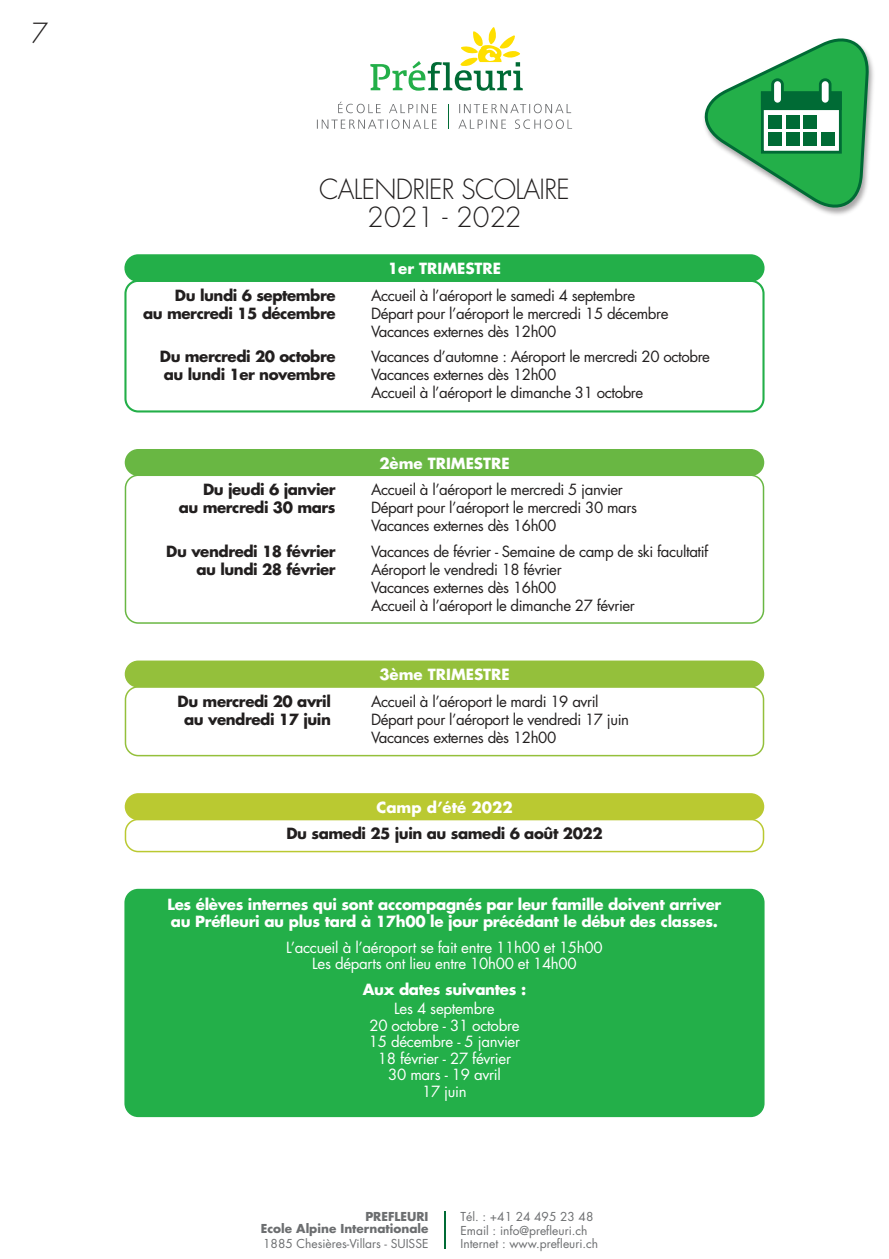
<style>
.page{position:relative;width:889px;height:1259px;background:#fff}
.page>*{position:absolute;margin:0;border:0;box-sizing:border-box;transform-origin:0 0}
.t1{font:300 27px/28.5px "Futura";letter-spacing:-.025em;color:#221f1f;text-align:center}
.t2{font:15px/18px "Futura";letter-spacing:-.03em;color:#221f1f}
.t3{font:700 15px "Futura";letter-spacing:-.03em;color:#221f1f}
.t4{font:15px/16.5px "Futura";letter-spacing:-.02em;color:#fff;text-align:center}
.t5{font:700 15px/16.5px "Futura";letter-spacing:-.02em;color:#fff}
.t6{font:700 15px "Futura";color:#fff}
.t7{font:12px/13.5px "Futura";color:#6c6e70}
.t8{font:700 12px/12px "Futura";color:#6c6e70;text-align:right}
</style>
<div class="page">
<div style="left:125px;top:890px;width:638px;height:226px;background:#23af49;border-radius:13px"></div>
<div style="left:124px;top:889px;width:640px;height:228px;border:2px solid #23af49;border-radius:13px"></div>
<div style="left:125px;top:255px;width:638px;height:26px;background:#23af49;border-radius:13px"></div>
<div style="left:124px;top:254px;width:640px;height:28px;border:2px solid #23af49;border-radius:13px"></div>
<div style="left:124px;top:280px;width:640px;height:132px;border:2px solid #23af49;border-radius:13px"></div>
<div style="left:125px;top:450px;width:638px;height:25px;background:#69b743;border-radius:13px"></div>
<div style="left:125px;top:449px;width:639px;height:27px;border:2px solid #69b743;border-radius:13px"></div>
<div style="left:125px;top:474px;width:639px;height:150px;border:2px solid #69b743;border-radius:13px"></div>
<div style="left:125px;top:661px;width:638px;height:26px;background:#94c03b;border-radius:13px"></div>
<div style="left:125px;top:660px;width:639px;height:27px;border:2px solid #94c03b;border-radius:13px"></div>
<div style="left:125px;top:686px;width:639px;height:70px;border:2px solid #94c03b;border-radius:13px"></div>
<div style="left:125px;top:794px;width:638px;height:25px;background:#bac931;border-radius:13px"></div>
<div style="left:125px;top:793px;width:639px;height:27px;border:2px solid #bac931;border-radius:13px"></div>
<div style="left:125px;top:818px;width:639px;height:34px;border:2px solid #bac931;border-radius:13px"></div>
<hr style="left:444px;top:1211px;width:1px;height:37px;background:#006b35">
<svg style="left:370px;top:27px;width:153px;height:64px"></svg>
<svg style="left:317px;top:102px;width:119px;height:27px"></svg>
<svg style="left:458px;top:104px;width:114px;height:25px"></svg>
<svg style="left:448px;top:104px;width:1px;height:25px"></svg>
<img style="left:870px;top:58px;width:4px;height:74px">
<svg style="left:704px;top:38px;width:166px;height:177px"></svg>
<svg style="left:761px;top:110px;width:80px;height:44px"></svg>
<div style="left:768px;top:115px;width:13px;height:13px;background:#006b35"></div>
<div style="left:786px;top:115px;width:13px;height:13px;background:#006b35"></div>
<div style="left:803px;top:115px;width:13px;height:13px;background:#006b35"></div>
<div style="left:768px;top:133px;width:13px;height:13px;background:#006b35"></div>
<div style="left:786px;top:133px;width:13px;height:13px;background:#006b35"></div>
<div style="left:803px;top:133px;width:13px;height:13px;background:#006b35"></div>
<div style="left:821px;top:133px;width:13px;height:13px;background:#006b35"></div>
<div style="left:761px;top:91px;width:80px;height:19px;background:#006b35"></div>
<div style="left:772px;top:80px;width:10px;height:24px;background:#fff;border-radius:5px"></div>
<div style="left:771px;top:78px;width:13px;height:28px;border:3px solid #006b35;border-radius:5px"></div>
<div style="left:820px;top:80px;width:10px;height:24px;background:#fff;border-radius:5px"></div>
<div style="left:819px;top:78px;width:12px;height:28px;border:3px solid #006b35;border-radius:5px"></div>
<h1 class="t1" style="left:32px;top:22px;width:18px">7</h1>
<h1 class="t1" style="left:319px;top:177px;width:252px">CALENDRIER SCOLAIRE<br>2021 - 2022</h1>
<p class="t6" style="left:388px;top:261px;width:115px">1er TRIMESTRE</p>
<p class="t3" style="left:175px;top:288px;width:162px">Du lundi 6 septembre</p>
<p class="t2" style="left:371px;top:287px;width:266px">Accueil à l’aéroport le samedi 4 septembre</p>
<p class="t3" style="left:143px;top:306px;width:194px">au mercredi 15 décembre</p>
<p class="t2" style="left:371px;top:305px;width:299px">Départ pour l’aéroport le mercredi 15 décembre<br>Vacances externes dès 12h00</p>
<p class="t3" style="left:160px;top:350px;width:177px">Du mercredi 20 octobre</p>
<p class="t2" style="left:371px;top:349px;width:340px">Vacances d’automne : Aéroport le mercredi 20 octobre</p>
<p class="t3" style="left:164px;top:368px;width:173px">au lundi 1er novembre</p>
<p class="t2" style="left:371px;top:367px;width:274px">Vacances externes dès 12h00<br>Accueil à l’aéroport le dimanche 31 octobre</p>
<p class="t6" style="left:379px;top:456px;width:132px">2ème TRIMESTRE</p>
<p class="t3" style="left:203px;top:482px;width:134px">Du jeudi 6 janvier</p>
<p class="t2" style="left:371px;top:482px;width:253px">Accueil à l’aéroport le mercredi 5 janvier</p>
<p class="t3" style="left:179px;top:500px;width:158px">au mercredi 30 mars</p>
<p class="t2" style="left:371px;top:500px;width:267px">Départ pour l’aéroport le mercredi 30 mars<br>Vacances externes dès 16h00</p>
<p class="t3" style="left:166px;top:544px;width:171px">Du vendredi 18 février</p>
<p class="t2" style="left:371px;top:543px;width:339px">Vacances de février - Semaine de camp de ski facultatif</p>
<p class="t3" style="left:196px;top:562px;width:141px">au lundi 28 février</p>
<p class="t2" style="left:371px;top:561px;width:265px">Aéroport le vendredi 18 février<br>Vacances externes dès 16h00<br>Accueil à l’aéroport le dimanche 27 février</p>
<p class="t6" style="left:379px;top:667px;width:132px">3ème TRIMESTRE</p>
<p class="t3" style="left:177px;top:694px;width:155px">Du mercredi 20 avril</p>
<p class="t2" style="left:371px;top:693px;width:229px">Accueil à l’aéroport le mardi 19 avril</p>
<p class="t3" style="left:184px;top:712px;width:148px">au vendredi 17 juin</p>
<p class="t2" style="left:371px;top:711px;width:259px">Départ pour l’aéroport le vendredi 17 juin<br>Vacances externes dès 12h00</p>
<p class="t6" style="left:376px;top:800px;width:138px">Camp d’été 2022</p>
<p class="t3" style="left:286px;top:826px;width:318px">Du samedi 25 juin au samedi 6 août 2022</p>
<p class="t5" style="left:168px;top:898px;width:555px">Les élèves internes qui sont accompagnés par leur famille doivent arriver au Préfleuri au plus tard à 17h00 le jour précédant le début des classes.</p>
<p class="t4" style="left:286px;top:940px;width:318px">L’accueil à l’aéroport se fait entre 11h00 et 15h00<br>Les départs ont lieu entre 10h00 et 14h00</p>
<p class="t5" style="left:363px;top:982px;width:165px">Aux dates suivantes :</p>
<p class="t4" style="left:369px;top:1001px;width:153px">Les 4 septembre<br>20 octobre - 31 octobre<br>15 décembre - 5 janvier<br>18 février - 27 février<br>30 mars - 19 avril<br>17 juin</p>
<p class="t8" style="left:261px;top:1211px;width:169px">PREFLEURI<br>Ecole Alpine Internationale</p>
<p class="t7" style="left:263px;top:1238px;width:167px">1885 Chesières-Villars - SUISSE</p>
<p class="t7" style="left:460px;top:1211px;width:139px">Tél. : +41 24 495 23 48<br>Email : info@prefleuri.ch<br>Internet : www.prefleuri.ch</p>
</div>
